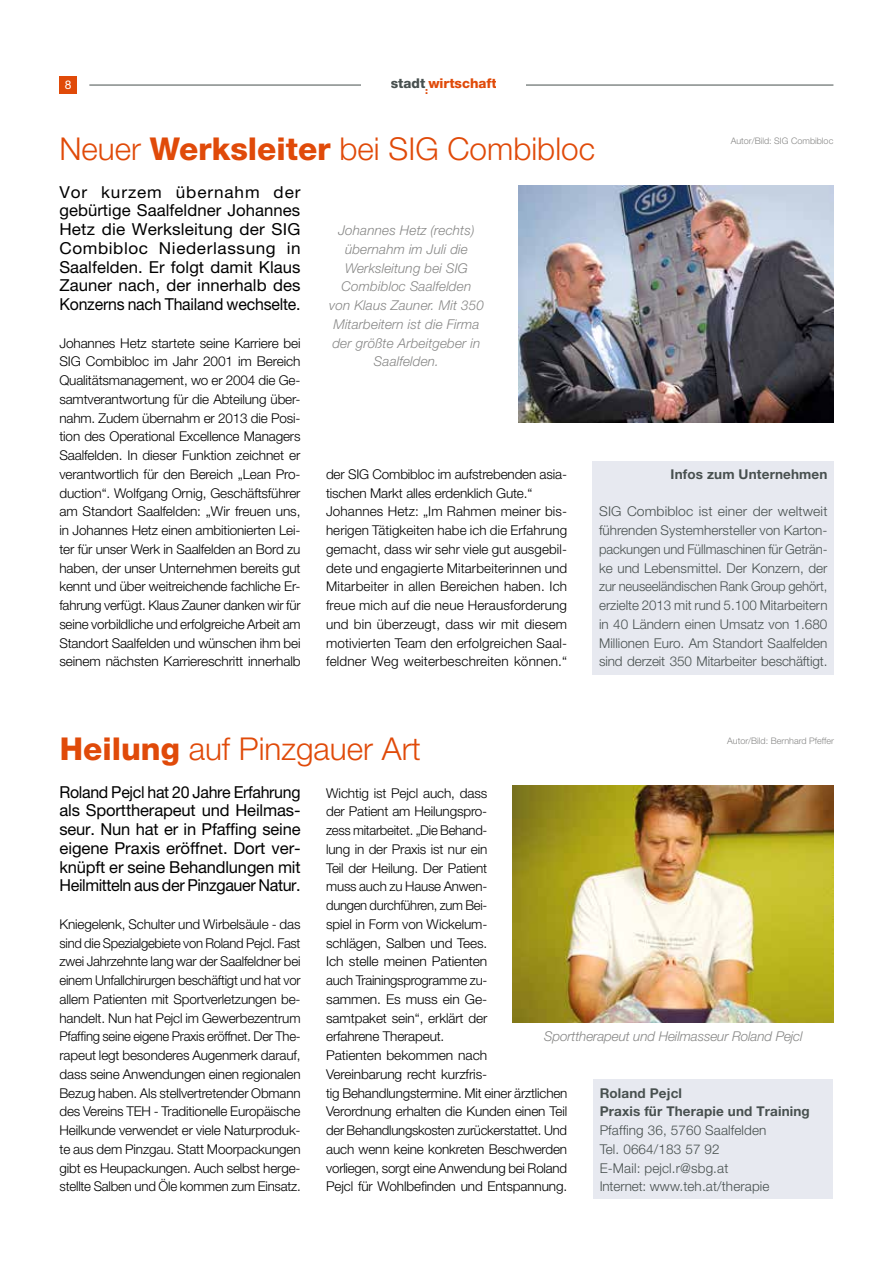
<style>
.page{position:relative;width:893px;height:1263px;background:#fff}
.page>*{position:absolute;margin:0;border:0;box-sizing:border-box;transform-origin:0 0}
.t1{font:300 31.5px "Helvetica Neue LT Pro";color:#e04a09}
.t2{font:16.5px/18.8px "Helvetica Neue LT Pro";letter-spacing:-.01em;color:#000;text-align:justify;scale:1.04 1}
.t3{font:16.5px/18.8px "Helvetica Neue LT Pro";letter-spacing:-.01em;color:#000;text-align:justify}
.t4{font:300 13.5px/18.8px "Helvetica Neue LT Pro";letter-spacing:-.01em;color:#000;text-align:justify}
.t5{font:300 13.5px/18.8px "Helvetica Neue LT Pro";letter-spacing:.01em;color:#48504f}
.t6{font:300 13.5px/18.8px "Helvetica Neue LT Pro";letter-spacing:.01em;color:#000}
.t7{font:italic 300 13.5px/18.8px "Helvetica Neue LT Pro";letter-spacing:.01em;color:#878786;text-align:center}
.t8{font:700 13.5px/18.8px "Helvetica Neue LT Pro";letter-spacing:.01em;color:#48504f}
.t9{font:italic 300 13.5px "Helvetica Neue LT Pro";letter-spacing:-.01em;color:#878786}
.t10{font:800 13.5px "Helvetica Neue LT Pro";color:#e04a09}
.t11{font:12px "Helvetica Neue LT Pro";color:#fff}
.t12{font:300 9px "Helvetica Neue LT Pro";color:#878786}
.s1{color:#48504f}
.s2{font-weight:800}
</style>
<div class="page">
<div style="left:60px;top:77px;width:17px;height:17px;background:#e04a09"></div>
<hr style="left:517px;top:85px;width:316px;height:1px;background:#48504f">
<hr style="left:89px;top:85px;width:284px;height:1px;background:#48504f">
<div style="left:361px;top:83px;width:30px;height:8px;background:#fff"></div>
<div style="left:497px;top:81px;width:29px;height:8px;background:#fff"></div>
<img style="left:513px;top:786px;width:321px;height:237px">
<div style="left:593px;top:1079px;width:240px;height:119px;background:#e7e9f0"></div>
<img style="left:519px;top:186px;width:314px;height:236px">
<div style="left:593px;top:460px;width:241px;height:214px;background:#e7e9f0"></div>
<p class="t11" style="left:65px;top:77px;width:8px">8</p>
<p class="t10" style="left:391px;top:75px;width:108px"><span class="s1">stadt</span><sub>:</sub>wirtschaft</p>
<h1 class="t1" style="left:59px;top:130px;width:537px">Neuer <span class="s2">Werksleiter</span> bei SIG Combibloc</h1>
<p class="t2" style="left:59px;top:182px;width:233px">Vor kurzem übernahm der gebürtige Saalfeldner Johannes Hetz die Werksleitung der SIG Combibloc Niederlassung in Saalfelden. Er folgt damit Klaus Zauner nach, der innerhalb des Konzerns nach Thailand wechselte.</p>
<p class="t4" style="left:59px;top:333px;width:243px">Johannes Hetz startete seine Karriere bei SIG Combibloc im Jahr 2001 im Bereich Qualitätsmanagement, wo er 2004 die Ge&shy;samtverantwortung für die Abteilung über&shy;nahm. Zudem übernahm er 2013 die Posi&shy;tion des Operational Excellence Managers Saalfelden. In dieser Funktion zeichnet er verantwortlich für den Bereich „Lean Pro&shy;duction“. Wolfgang Ornig, Geschäftsführer am Standort Saalfelden: „Wir freuen uns, in Johannes Hetz einen ambitionierten Lei&shy;ter für unser Werk in Saalfelden an Bord zu haben, der unser Unternehmen bereits gut kennt und über weitreichende fachliche Er&shy;fahrung verfügt. Klaus Zauner danken wir für seine vorbildliche und erfolgreiche Arbeit am Standort Saalfelden und wünschen ihm bei seinem nächsten Karriereschritt innerhalb</p>
<p class="t12" style="left:731px;top:136px;width:104px">Autor/Bild: SIG Combibloc</p>
<p class="t7" style="left:329px;top:221px;width:156px">Johannes Hetz (rechts) übernahm im Juli die<br>Werksleitung bei SIG<br>Combibloc Saalfelden<br>von Klaus Zauner. Mit 350<br>Mitarbeitern ist die Firma der größte Arbeitgeber in<br>Saalfelden.</p>
<p class="t6" style="left:326px;top:464px;width:243px">der SIG Combibloc im aufstrebenden asia&shy;tischen Markt alles erdenklich Gute.“ Johannes Hetz: „Im Rahmen meiner bis&shy;herigen Tätigkeiten habe ich die Erfahrung gemacht, dass wir sehr viele gut ausgebil&shy;dete und engagierte Mitarbeiterinnen und Mitarbeiter in allen Bereichen haben. Ich freue mich auf die neue Herausforderung und bin überzeugt, dass wir mit diesem motivierten Team den erfolgreichen Saal&shy;feldner Weg weiterbeschreiten können.“</p>
<p class="t8" style="left:670px;top:464px;width:158px">Infos zum Unternehmen</p>
<p class="t5" style="left:599px;top:502px;width:230px;text-align:justify">SIG Combibloc ist einer der weltweit führenden Systemhersteller von Karton&shy;packungen und Füllmaschinen für Geträn&shy;ke und Lebensmittel. Der Konzern, der zur neuseeländischen Rank Group gehört, erzielte 2013 mit rund 5.100 Mitarbeitern in 40 Ländern einen Umsatz von 1.680<br>Millionen Euro. Am Standort Saalfelden sind derzeit 350 Mitarbeiter beschäftigt.</p>
<h1 class="t1" style="left:60px;top:730px;width:363px"><span class="s2">Heilung</span> auf Pinzgauer Art</h1>
<p class="t3" style="left:60px;top:782px;width:243px">Roland Pejcl hat 20 Jahre Erfahrung als Sporttherapeut und Heilmas&shy;seur. Nun hat er in Pfaffing seine eigene Praxis eröffnet. Dort ver&shy;knüpft er seine Behandlungen mit Heilmitteln aus der Pinzgauer Natur.</p>
<p class="t4" style="left:60px;top:914px;width:243px">Kniegelenk, Schulter und Wirbelsäule - das sind die Spezialgebiete von Roland Pejcl. Fast zwei Jahrzehnte lang war der Saalfeldner bei einem Unfallchirurgen beschäftigt und hat vor allem Patienten mit Sportverletzungen be&shy;handelt. Nun hat Pejcl im Gewerbezentrum Pfaffing seine eigene Praxis eröffnet. Der The&shy;rapeut legt besonderes Augenmerk darauf, dass seine Anwendungen einen regionalen Bezug haben. Als stellvertretender Obmann des Vereins TEH - Traditionelle Europäische Heilkunde verwendet er viele Naturproduk&shy;te aus dem Pinzgau. Statt Moorpackungen gibt es Heupackungen. Auch selbst herge&shy;stellte Salben und Öle kommen zum Einsatz.</p>
<p class="t12" style="left:727px;top:735px;width:108px">Autor/Bild: Bernhard Pfeffer</p>
<p class="t4" style="left:326px;top:783px;width:243px;text-align:left">Wichtig ist Pejcl auch, dass<br>der Patient am Heilungspro-<br>zess mitarbeitet. „Die Behand-<br>lung in der Praxis ist nur ein<br>Teil der Heilung. Der Patient<br>muss auch zu Hause Anwen-<br>dungen durchführen, zum Bei-<br>spiel in Form von Wickelum-<br>schlägen, Salben und Tees.<br>Ich stelle meinen Patienten<br>auch Trainingsprogramme zu-<br>sammen. Es muss ein Ge-<br>samtpaket sein“, erklärt der<br>erfahrene Therapeut.<br>Patienten bekommen nach<br>Vereinbarung recht kurzfris-<br>tig Behandlungstermine. Mit einer ärztlichen<br>Verordnung erhalten die Kunden einen Teil der Behandlungskosten zurückerstattet. Und auch wenn keine konkreten Beschwerden vorliegen, sorgt eine Anwendung bei Roland<br>Pejcl für Wohlbefinden und Entspannung.</p>
<p class="t9" style="left:544px;top:1028px;width:260px">Sporttherapeut und Heilmasseur Roland Pejcl</p>
<p class="t8" style="left:600px;top:1083px;width:212px">Roland Pejcl<br>Praxis für Therapie und Training</p>
<p class="t5" style="left:600px;top:1121px;width:171px">Pfaffing 36, 5760 Saalfelden<br>Tel. 0664/183 57 92<br>E-Mail: pejcl.r@sbg.at<br>Internet: www.teh.at/therapie</p>
</div>
